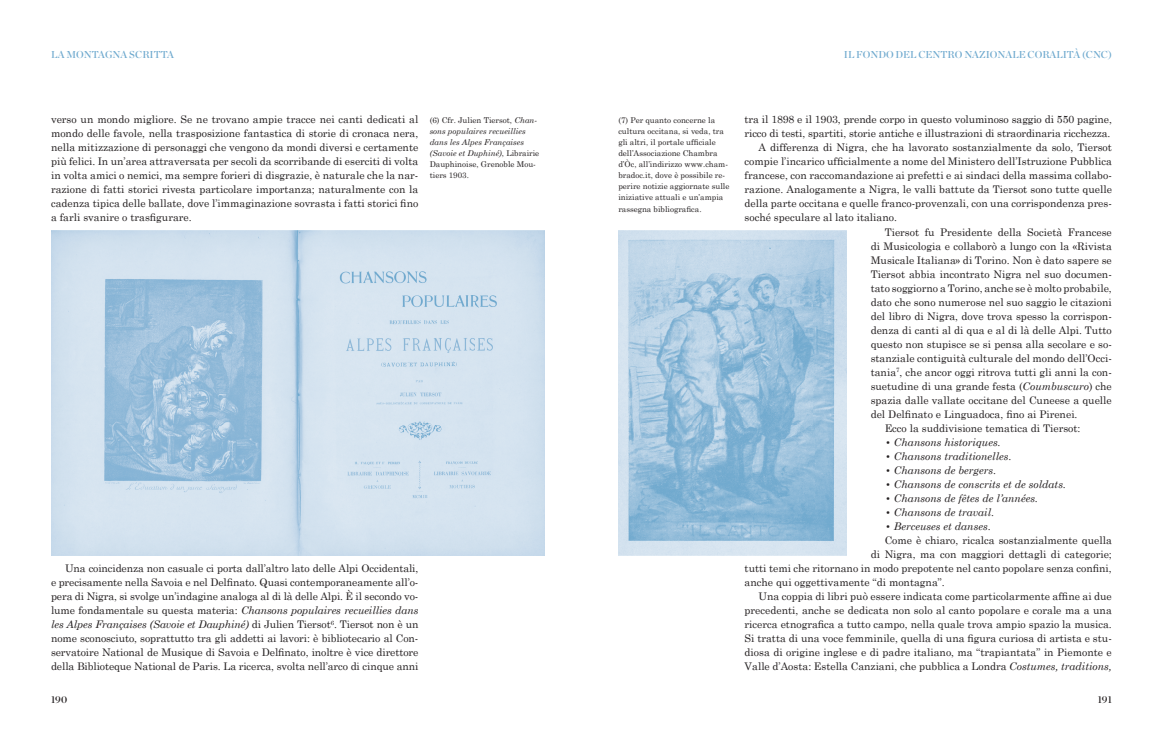
<style>
.page{position:relative;width:1163px;height:738px;background:#fff}
.page>*{position:absolute;margin:0;border:0;box-sizing:border-box;transform-origin:0 0}
.t1{font:10.5px/14px "Century Schoolbook";color:#231f20;text-align:justify}
.t2{font:italic 10.5px "Century Schoolbook";color:#231f20}
.t3{font:10px "Chronicle Display Semi";color:#6ea9ce}
.t4{font:10px "Chronicle Display Semi";color:#231f20}
.t5{font:8px/11px "Century Schoolbook";color:#231f20}
.t6{font:italic 8px/11px "Century Schoolbook";color:#231f20}
.s1{font-style:normal}
.s2{font-style:italic}
</style>
<div class="page">
<img style="left:51px;top:230px;width:141px;height:260px">
<img style="left:192px;top:230px;width:352px;height:260px">
<div style="left:474px;top:360px;width:70px;height:130px;background:#d4e3ef"></div>
<img style="left:51px;top:490px;width:493px;height:65px">
<img style="left:618px;top:230px;width:228px;height:325px">
<img style="left:618px;top:425px;width:196px;height:130px">
<p class="t3" style="left:51px;top:46px;width:124px">LA MONTAGNA SCRITTA</p>
<p class="t3" style="left:843px;top:46px;width:269px">IL FONDO DEL CENTRO NAZIONALE CORALITÀ (CNC)</p>
<p class="t1" style="left:51px;top:112px;width:369px">verso un mondo migliore. Se ne trovano ampie tracce nei canti dedicati al mondo delle favole, nella trasposizione fantastica di storie di cronaca nera, nella mitizzazione di personaggi che vengono da mondi diversi e certamente più felici. In un’area attraversata per secoli da scorribande di eserciti di volta in volta amici o nemici, ma sempre forieri di disgrazie, è naturale che la nar&shy;razione di fatti storici rivesta particolare importanza; naturalmente con la cadenza tipica delle ballate, dove l’immaginazione sovrasta i fatti storici fino a farli svanire o trasfigurare.</p>
<p class="t6" style="left:429px;top:115px;width:111px"><span class="s1">(6) Cfr. Julien Tiersot,</span> Chan&shy;sons populaires recueillies dans les Alpes Françaises (Savoie et Duphiné)<span class="s1">, Librairie<br>Dauphinoise, Grenoble Mou&shy;tiers 1903.</span></p>
<p class="t5" style="left:618px;top:115px;width:112px">(7) Per quanto concerne la cultura occitana, si veda, tra gli altri, il portale ufficiale dell’Associazione Chambra d’Òc, all’indirizzo www.cham&shy;bradoc.it, dove è possibile re&shy;perire notizie aggiornate sulle iniziative attuali e un’ampia rassegna bibliografica.</p>
<p class="t1" style="left:51px;top:560px;width:369px;text-indent:14px">Una coincidenza non casuale ci porta dall’altro lato delle Alpi Occidentali, e precisamente nella Savoia e nel Delfinato. Quasi contemporaneamente all’o&shy;pera di Nigra, si svolge un’indagine analoga al di là delle Alpi. È il secondo vo&shy;lume fondamentale su questa materia: <span class="s2">Chansons populaires recueillies dans les Alpes Françaises (Savoie et Dauphiné)</span> di Julien Tiersot<sup>6</sup>. Tiersot non è un nome sconosciuto, soprattutto tra gli addetti ai lavori: è bibliotecario al Con&shy;servatoire National de Musique di Savoia e Delfinato, inoltre è vice direttore della Biblioteque National de Paris. La ricerca, svolta nell’arco di cinque anni</p>
<p class="t1" style="left:744px;top:112px;width:369px">tra il 1898 e il 1903, prende corpo in questo voluminoso saggio di 550 pagine,</p>
<p class="t1" style="left:744px;top:126px;width:367px">ricco di testi, spartiti, storie antiche e illustrazioni di straordinaria ricchezza.</p>
<p class="t1" style="left:758px;top:140px;width:355px">A differenza di Nigra, che ha lavorato sostanzialmente da solo, Tiersot</p>
<p class="t1" style="left:744px;top:154px;width:369px">compie l’incarico ufficialmente a nome del Ministero dell’Istruzione Pubblica</p>
<p class="t1" style="left:744px;top:168px;width:369px">francese, con raccomandazione ai prefetti e ai sindaci della massima collabo-</p>
<p class="t1" style="left:744px;top:182px;width:369px">razione. Analogamente a Nigra, le valli battute da Tiersot sono tutte quelle</p>
<p class="t1" style="left:744px;top:196px;width:369px">della parte occitana e quelle franco-provenzali, con una corrispondenza pres-</p>
<p class="t1" style="left:744px;top:210px;width:154px">soché speculare al lato italiano.</p>
<p class="t1" style="left:884px;top:224px;width:228px">Tiersot fu Presidente della Società Francese</p>
<p class="t1" style="left:870px;top:238px;width:243px">di Musicologia e collaborò a lungo con la «Rivista</p>
<p class="t1" style="left:870px;top:252px;width:242px">Musicale Italiana» di Torino. Non è dato sapere se</p>
<p class="t1" style="left:870px;top:266px;width:243px">Tiersot abbia incontrato Nigra nel suo documen-</p>
<p class="t1" style="left:870px;top:280px;width:243px">tato soggiorno a Torino, anche se è molto probabile,</p>
<p class="t1" style="left:870px;top:294px;width:243px">dato che sono numerose nel suo saggio le citazioni</p>
<p class="t1" style="left:870px;top:308px;width:242px">del libro di Nigra, dove trova spesso la corrispon-</p>
<p class="t1" style="left:870px;top:322px;width:242px">denza di canti al di qua e al di là delle Alpi. Tutto</p>
<p class="t1" style="left:870px;top:336px;width:243px">questo non stupisce se si pensa alla secolare e so-</p>
<p class="t1" style="left:870px;top:350px;width:243px">stanziale contiguità culturale del mondo dell’Occi-</p>
<p class="t1" style="left:870px;top:364px;width:243px">tania<sup>7</sup>, che ancor oggi ritrova tutti gli anni la con-</p>
<p class="t1" style="left:870px;top:378px;width:243px">suetudine di una grande festa (<span class="s2">Coumbuscuro</span>) che</p>
<p class="t1" style="left:870px;top:392px;width:242px">spazia dalle vallate occitane del Cuneese a quelle</p>
<p class="t1" style="left:870px;top:406px;width:208px">del Delfinato e Linguadoca, fino ai Pirenei.</p>
<p class="t1" style="left:884px;top:420px;width:197px">Ecco la suddivisione tematica di Tiersot:</p>
<p class="t2" style="left:884px;top:435px;width:117px">• Chansons historiques<span class="s1">.</span></p>
<p class="t2" style="left:884px;top:449px;width:128px">• Chansons traditionelles<span class="s1">.</span></p>
<p class="t2" style="left:884px;top:463px;width:113px">• Chansons de bergers<span class="s1">.</span></p>
<p class="t2" style="left:884px;top:477px;width:183px">• Chansons de conscrits et de soldats<span class="s1">.</span></p>
<p class="t2" style="left:884px;top:491px;width:155px">• Chansons de fêtes de l’années<span class="s1">.</span></p>
<p class="t2" style="left:884px;top:505px;width:111px">• Chansons de travail<span class="s1">.</span></p>
<p class="t2" style="left:884px;top:519px;width:107px">• Berceuses et danses<span class="s1">.</span></p>
<p class="t1" style="left:884px;top:532px;width:228px">Come è chiaro, ricalca sostanzialmente quella</p>
<p class="t1" style="left:870px;top:546px;width:243px">di Nigra, ma con maggiori dettagli di categorie;</p>
<p class="t1" style="left:744px;top:560px;width:369px">tutti temi che ritornano in modo prepotente nel canto popolare senza confini,</p>
<p class="t1" style="left:744px;top:574px;width:202px">anche qui oggettivamente “di montagna”.</p>
<p class="t1" style="left:758px;top:588px;width:354px">Una coppia di libri può essere indicata come particolarmente affine ai due</p>
<p class="t1" style="left:744px;top:602px;width:368px">precedenti, anche se dedicata non solo al canto popolare e corale ma a una</p>
<p class="t1" style="left:744px;top:616px;width:369px">ricerca etnografica a tutto campo, nella quale trova ampio spazio la musica.</p>
<p class="t1" style="left:744px;top:630px;width:368px">Si tratta di una voce femminile, quella di una figura curiosa di artista e stu-</p>
<p class="t1" style="left:744px;top:644px;width:369px">diosa di origine inglese e di padre italiano, ma “trapiantata” in Piemonte e</p>
<p class="t1" style="left:744px;top:658px;width:369px">Valle d’Aosta: Estella Canziani, che pubblica a Londra <span class="s2">Costumes, traditions,</span></p>
<p class="t4" style="left:51px;top:691px;width:18px">190</p>
<p class="t4" style="left:1097px;top:691px;width:16px">191</p>
</div>
